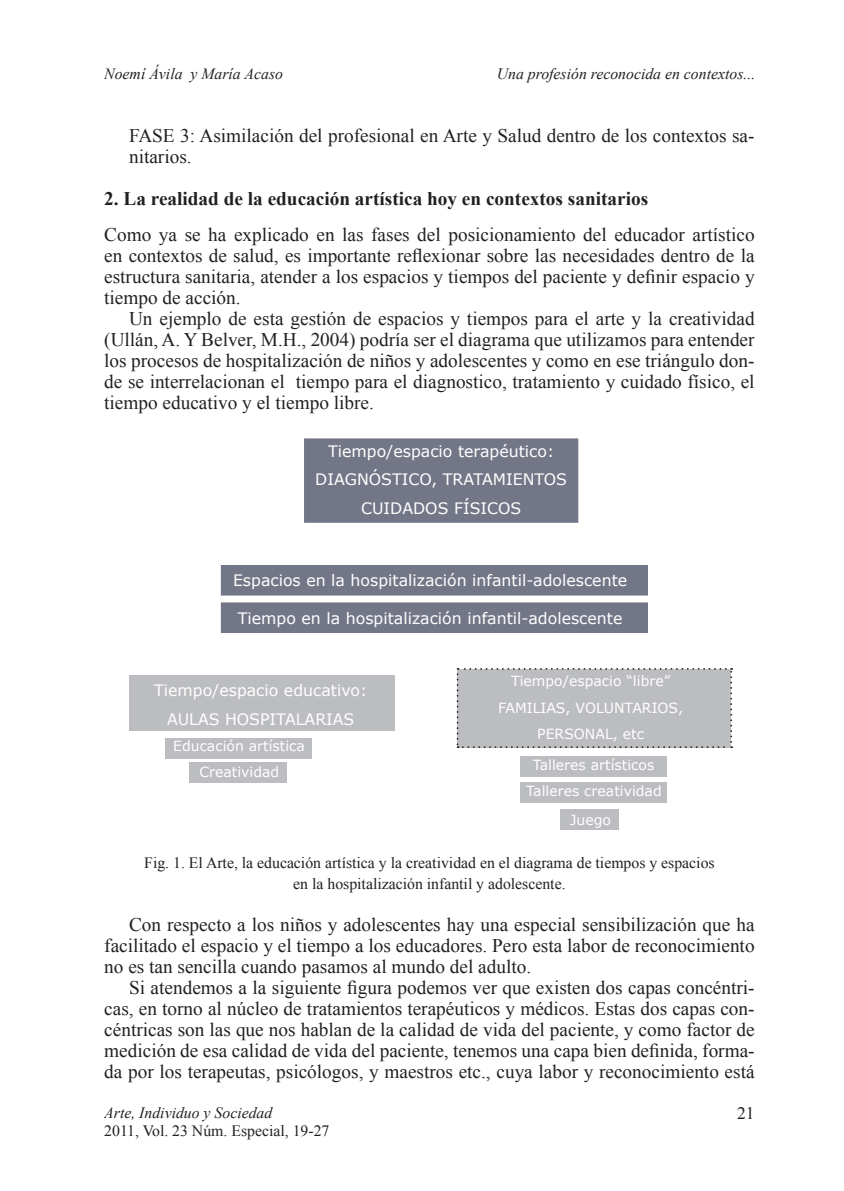
<style>
.page{position:relative;width:844px;height:1191px;background:#fff}
.page>*{position:absolute;margin:0;border:0;box-sizing:border-box;transform-origin:0 0}
.t1{font:19.25px/21px "Times New Roman";color:#231f20;text-align:justify}
.Título_1{font:700 19.25px "Times New Roman";color:#231f20}
.paginado{font:17.5px "Times New Roman";color:#231f20}
.t2{font:15.75px/28.9px "Verdana";color:#fff;text-align:center}
.Pie_foto{font:15.75px "Times New Roman";color:#231f20}
.t3{font:italic 15.75px "Times New Roman";color:#231f20}
.t4{font:14px/26.8px "Verdana";color:#fff;text-align:center}
</style>
<div class="page">
<div style="left:456px;top:668px;width:276px;height:80px;background:#bcbdc0"></div>
<div style="left:304px;top:438px;width:274px;height:85px;background:#737686;border:2px solid #737686"></div>
<div style="left:221px;top:565px;width:426px;height:30px;background:#737686"></div>
<div style="left:221px;top:602px;width:426px;height:31px;background:#737686;border:2px solid #737686"></div>
<div style="left:129px;top:675px;width:265px;height:56px;background:#bcbdc0"></div>
<div style="left:165px;top:738px;width:147px;height:20px;background:#bcbdc0"></div>
<div style="left:189px;top:762px;width:97px;height:21px;background:#bcbdc0"></div>
<div style="left:519px;top:756px;width:147px;height:20px;background:#bcbdc0"></div>
<div style="left:520px;top:783px;width:146px;height:20px;background:#bcbdc0"></div>
<div style="left:560px;top:809px;width:59px;height:20px;background:#bcbdc0"></div>
<p class="t3" style="left:104px;top:63px;width:180px">Noemí Ávila y María Acaso</p>
<p class="t3" style="left:496px;top:63px;width:260px">Una profesión reconocida en contextos...</p>
<p class="t1" style="left:129px;top:125px;width:627px">FASE 3: Asimilación del profesional en Arte y Salud dentro de los contextos sa&shy;nitarios.</p>
<p class="Título_1" style="left:104px;top:186px;width:545px">2. La realidad de la educación artística hoy en contextos sanitarios</p>
<p class="t1" style="left:104px;top:224px;width:651px">Como ya se ha explicado en las fases del posicionamiento del educador artístico en contextos de salud, es importante reflexionar sobre las necesidades dentro de la estructura sanitaria, atender a los espacios y tiempos del paciente y definir espacio y tiempo de acción.</p>
<p class="t1" style="left:104px;top:308px;width:651px;text-indent:25px">Un ejemplo de esta gestión de espacios y tiempos para el arte y la creatividad (Ullán, A. Y Belver, M.H., 2004) podría ser el diagrama que utilizamos para entender los procesos de hospitalización de niños y adolescentes y como en ese triángulo don&shy;de se interrelacionan el tiempo para el diagnostico, tratamiento y cuidado físico, el tiempo educativo y el tiempo libre.</p>
<p class="t2" style="left:315px;top:436px;width:253px">Tiempo/espacio terapéutico:<br>DIAGNÓSTICO, TRATAMIENTOS<br>CUIDADOS FÍSICOS</p>
<p class="t2" style="left:233px;top:566px;width:395px">Espacios en la hospitalización infantil-adolescente</p>
<p class="t2" style="left:238px;top:603px;width:386px">Tiempo en la hospitalización infantil-adolescente</p>
<p class="t2" style="left:154px;top:676px;width:214px">Tiempo/espacio educativo:<br>AULAS HOSPITALARIAS</p>
<p class="t4" style="left:173px;top:733px;width:133px;line-height:25.7px">Educación artística<br>Creatividad</p>
<p class="t4" style="left:498px;top:667px;width:186px">Tiempo/espacio “libre”<br>FAMILIAS, VOLUNTARIOS,<br>PERSONAL, etc</p>
<p class="t4" style="left:526px;top:751px;width:137px">Talleres artísticos<br>Talleres creatividad</p>
<p class="t4" style="left:570px;top:806px;width:42px">Juego</p>
<p class="Pie_foto" style="left:144px;top:852px;width:571px">Fig. 1. El Arte, la educación artística y la creatividad en el diagrama de tiempos y espacios</p>
<p class="Pie_foto" style="left:293px;top:873px;width:274px">en la hospitalización infantil y adolescente.</p>
<p class="t1" style="left:104px;top:913px;width:651px;text-indent:25px">Con respecto a los niños y adolescentes hay una especial sensibilización que ha facilitado el espacio y el tiempo a los educadores. Pero esta labor de reconocimiento no es tan sencilla cuando pasamos al mundo del adulto.</p>
<p class="t1" style="left:104px;top:976px;width:651px;text-indent:25px">Si atendemos a la siguiente figura podemos ver que existen dos capas concéntri&shy;cas, en torno al núcleo de tratamientos terapéuticos y médicos. Estas dos capas con&shy;céntricas son las que nos hablan de la calidad de vida del paciente, y como factor de medición de esa calidad de vida del paciente, tenemos una capa bien definida, forma&shy;da por los terapeutas, psicólogos, y maestros etc., cuya labor y reconocimiento está</p>
<p class="t3" style="left:104px;top:1101px;width:169px">Arte, Individuo y Sociedad</p>
<p class="Pie_foto" style="left:104px;top:1120px;width:227px">2011, Vol. 23 Núm. Especial, 19-27</p>
<p class="paginado" style="left:737px;top:1101px;width:19px">21</p>
</div>
